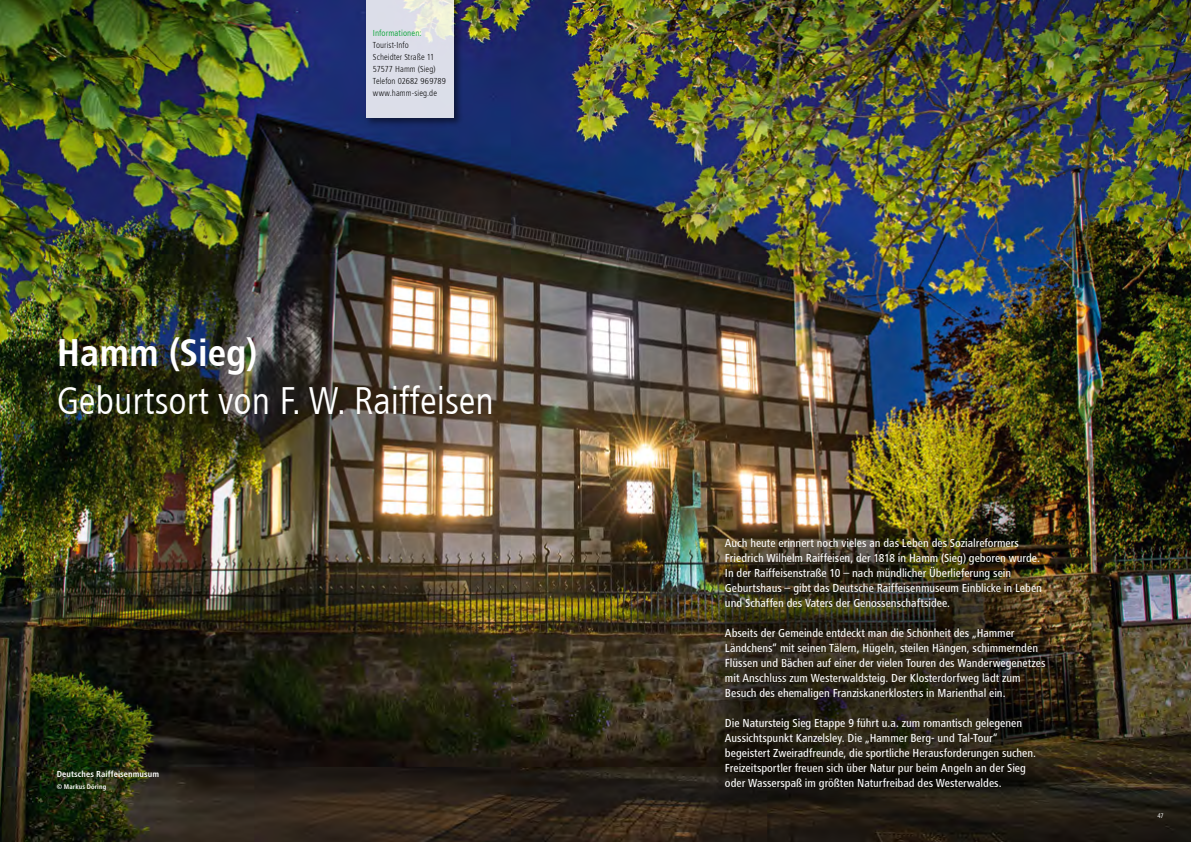
<style>
.page{position:relative;width:1191px;height:842px;background:#fff}
.page>*{position:absolute;margin:0;border:0;box-sizing:border-box;transform-origin:0 0}
.t1{font:condensed 40px "Lino Frutiger Next";color:#fff}
.t2{font:700 condensed 40px "Lino Frutiger Next";color:#fff}
.t3{font:500 condensed 12px/15px "Lino Frutiger Next";letter-spacing:-.005em;color:#fff}
.t4{font:300 condensed 9px/12px "Lino Frutiger Next";letter-spacing:.005em;color:#000}
.t5{font:700 condensed 9px "Lino Frutiger Next";letter-spacing:.01em;color:#fff}
.t6{font:condensed 9px "Lino Frutiger Next";letter-spacing:.01em;color:#0aa537}
.t7{font:700 condensed 7px "Lino Frutiger Next";letter-spacing:.02em;color:#fff}
.t8{font:condensed 7px "Lino Frutiger Next";color:#fff}
</style>
<div class="page">
<img style="left:0;top:0;width:1191px;height:842px">
<div style="left:364px;top:0;width:99px;height:128px;background:#000;opacity:.55"></div>
<svg style="left:366px;top:0;width:88px;height:118px;background:#dee0e7"></svg>
<svg style="left:714px;top:528px;width:321px;height:280px;background:#2b2516"></svg>
<p class="t6" style="left:373px;top:28px;width:50px">Informationen:</p>
<p class="t4" style="left:373px;top:39px;width:74px">Tourist-Info<br>Scheidter Straße 11<br>57577 Hamm (Sieg)<br>Telefon 02682 969789 www.hamm-sieg.de</p>
<h1 class="t2" style="left:57px;top:330px;width:202px">Hamm (Sieg)</h1>
<h1 class="t1" style="left:57px;top:378px;width:439px">Geburtsort von F. W. Raiffeisen</h1>
<p class="t5" style="left:57px;top:769px;width:104px">Deutsches Raiffeisenmusum</p>
<p class="t7" style="left:57px;top:782px;width:51px">© Markus Döring</p>
<p class="t3" style="left:725px;top:535px;width:318px">Auch heute erinnert noch vieles an das Leben des Sozialreformers Friedrich Wilhelm Raiffeisen, der 1818 in Hamm (Sieg) geboren wurde.<br>In der Raiffeisenstraße 10 – nach mündlicher Überlieferung sein Geburtshaus – gibt das Deutsche Raiffeisenmuseum Einblicke in Leben und Schaffen des Vaters der Genossenschaftsidee.</p>
<p class="t3" style="left:725px;top:625px;width:322px">Abseits der Gemeinde entdeckt man die Schönheit des „Hammer Ländchens“ mit seinen Tälern, Hügeln, steilen Hängen, schimmernden Flüssen und Bächen auf einer der vielen Touren des Wanderwegenetzes mit Anschluss zum Westerwaldsteig. Der Klosterdorfweg lädt zum Besuch des ehemaligen Franziskanerklosters in Marienthal ein.</p>
<p class="t3" style="left:725px;top:715px;width:312px">Die Natursteig Sieg Etappe 9 führt u.a. zum romantisch gelegenen Aussichtspunkt Kanzelsley. Die „Hammer Berg- und Tal-Tour“ begeistert Zweiradfreunde, die sportliche Herausforderungen suchen.<br>Freizeitsportler freuen sich über Natur pur beim Angeln an der Sieg oder Wasserspaß im größten Naturfreibad des Westerwaldes.</p>
<p class="t8" style="left:1157px;top:812px;width:8px">47</p>
</div>
